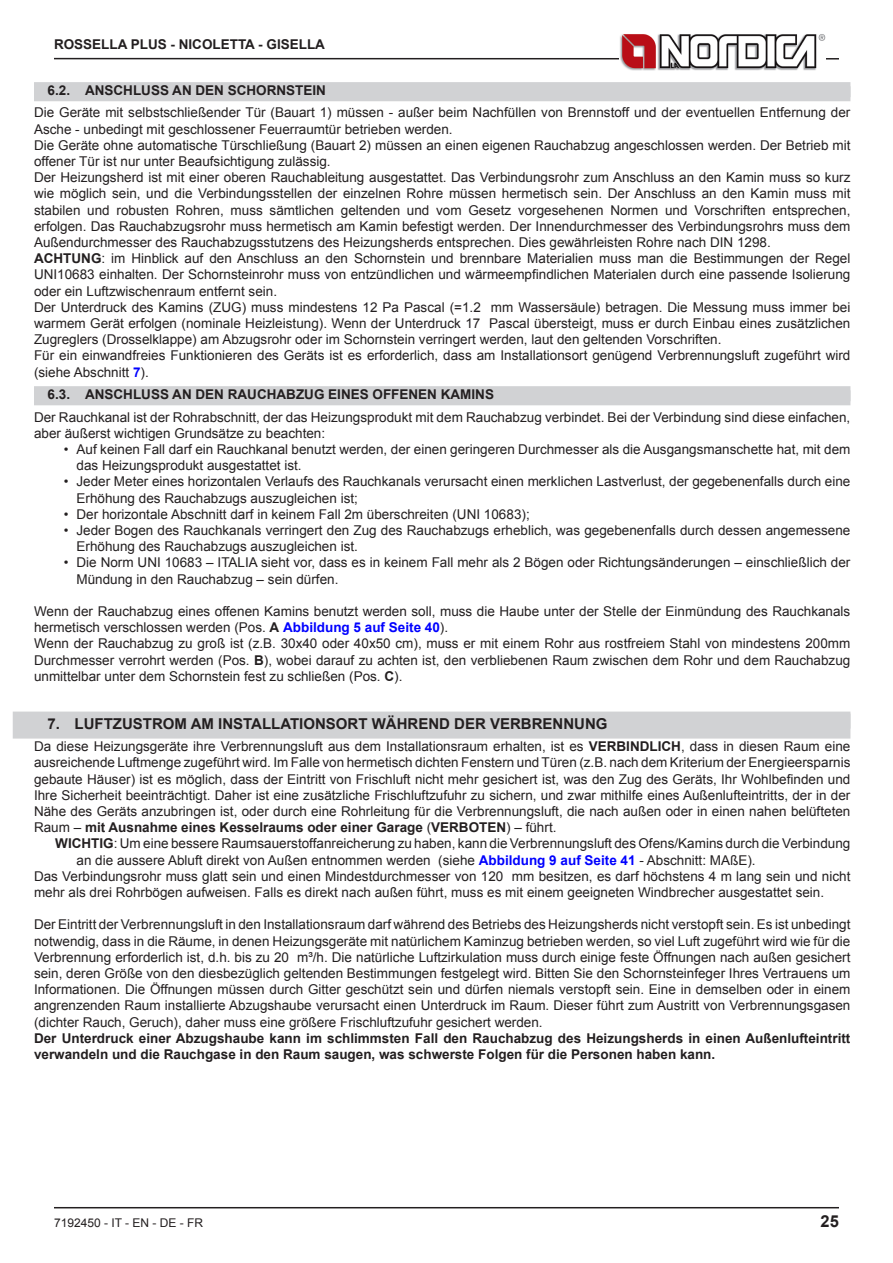
<style>
.page{position:relative;width:893px;height:1263px;background:#fff}
.page>*{position:absolute;margin:0;border:0;box-sizing:border-box;transform-origin:0 0}
.t1{font:700 16.5px "Arial";color:#231f20}
.t2{font:700 15px "Arial";color:#231f20}
.t3{font:13.5px/16.2px "Arial";color:#231f20}
.t4{font:700 13.5px/16.2px "Arial";color:#231f20}
.t5{font:12px "Arial";color:#231f20}
.s1{font-weight:700}
.s2{font-weight:700;color:#00f}
</style>
<div class="page">
<hr style="left:54px;top:1207px;width:785px;height:1px;background:#231f20">
<hr style="left:54px;top:58px;width:785px;height:2px;background:#231f20">
<img style="left:619px;top:34px;width:206px;height:36px">
<div style="left:34px;top:86px;width:816px;height:15px;background:#d1d2d4"></div>
<div style="left:34px;top:82px;width:816px;height:15px;background:#d1d2d4"></div>
<div style="left:34px;top:390px;width:816px;height:15px;background:#d1d2d4"></div>
<div style="left:34px;top:386px;width:816px;height:15px;background:#d1d2d4"></div>
<div style="left:13px;top:711px;width:837px;height:27px;background:#d1d2d4"></div>
<p class="t4" style="left:54px;top:36px;width:273px">ROSSELLA PLUS - NICOLETTA - GISELLA</p>
<p class="t4" style="left:48px;top:82px;width:280px">6.2. ANSCHLUSS AN DEN SCHORNSTEIN</p>
<p class="t3" style="left:34px;top:105px;width:818px">Die Geräte mit selbstschließender Tür (Bauart 1) müssen - außer beim Nachfüllen von Brennstoff und der eventuellen Entfernung der Asche - unbedingt mit geschlossener Feuerraumtür betrieben werden.<br>Die Geräte ohne automatische Türschließung (Bauart 2) müssen an einen eigenen Rauchabzug angeschlossen werden. Der Betrieb mit offener Tür ist nur unter Beaufsichtigung zulässig.<br>Der Heizungsherd ist mit einer oberen Rauchableitung ausgestattet. Das Verbindungsrohr zum Anschluss an den Kamin muss so kurz wie möglich sein, und die Verbindungsstellen der einzelnen Rohre müssen hermetisch sein. Der Anschluss an den Kamin muss mit stabilen und robusten Rohren, muss sämtlichen geltenden und vom Gesetz vorgesehenen Normen und Vorschriften entsprechen, erfolgen. Das Rauchabzugsrohr muss hermetisch am Kamin befestigt werden. Der Innendurchmesser des Verbindungsrohrs muss dem Außendurchmesser des Rauchabzugsstutzens des Heizungsherds entsprechen. Dies gewährleisten Rohre nach DIN 1298.<br><span class="s1">ACHTUNG</span>: im Hinblick auf den Anschluss an den Schornstein und brennbare Materialien muss man die Bestimmungen der Regel UNI10683 einhalten. Der Schornsteinrohr muss von entzündlichen und wärmeempfindlichen Materialen durch eine passende Isolierung oder ein Luftzwischenraum entfernt sein.<br>Der Unterdruck des Kamins (ZUG) muss mindestens 12 Pa Pascal (=1.2 mm Wassersäule) betragen. Die Messung muss immer bei warmem Gerät erfolgen (nominale Heizleistung). Wenn der Unterdruck 17 Pascal übersteigt, muss er durch Einbau eines zusätzlichen Zugreglers (Drosselklappe) am Abzugsrohr oder im Schornstein verringert werden, laut den geltenden Vorschriften.<br>Für ein einwandfreies Funktionieren des Geräts ist es erforderlich, dass am Installationsort genügend Verbrennungsluft zugeführt wird (siehe Abschnitt <span class="s2">7</span>).</p>
<p class="t4" style="left:48px;top:386px;width:448px">6.3. ANSCHLUSS AN DEN RAUCHABZUG EINES OFFENEN KAMINS</p>
<p class="t3" style="left:34px;top:409px;width:818px">Der Rauchkanal ist der Rohrabschnitt, der das Heizungsprodukt mit dem Rauchabzug verbindet. Bei der Verbindung sind diese einfachen, aber äußerst wichtigen Grundsätze zu beachten:</p>
<p class="t3" style="left:77px;top:441px;width:775px;text-indent:-13px">• Auf keinen Fall darf ein Rauchkanal benutzt werden, der einen geringeren Durchmesser als die Ausgangsmanschette hat, mit dem das Heizungsprodukt ausgestattet ist.</p>
<p class="t3" style="left:77px;top:474px;width:775px;text-indent:-13px">• Jeder Meter eines horizontalen Verlaufs des Rauchkanals verursacht einen merklichen Lastverlust, der gegebenenfalls durch eine<br>Erhöhung des Rauchabzugs auszugleichen ist;</p>
<p class="t3" style="left:64px;top:506px;width:467px">• Der horizontale Abschnitt darf in keinem Fall 2m überschreiten (UNI 10683);</p>
<p class="t3" style="left:77px;top:522px;width:775px;text-indent:-13px">• Jeder Bogen des Rauchkanals verringert den Zug des Rauchabzugs erheblich, was gegebenenfalls durch dessen angemessene<br>Erhöhung des Rauchabzugs auszugleichen ist.</p>
<p class="t3" style="left:77px;top:555px;width:775px;text-indent:-13px">• Die Norm UNI 10683 – ITALIA sieht vor, dass es in keinem Fall mehr als 2 Bögen oder Richtungsänderungen – einschließlich der<br>Mündung in den Rauchabzug – sein dürfen.</p>
<p class="t3" style="left:34px;top:603px;width:818px">Wenn der Rauchabzug eines offenen Kamins benutzt werden soll, muss die Haube unter der Stelle der Einmündung des Rauchkanals hermetisch verschlossen werden (Pos. <span class="s1">A</span> <span class="s2">Abbildung 5 auf Seite 40</span>).<br>Wenn der Rauchabzug zu groß ist (z.B. 30x40 oder 40x50 cm), muss er mit einem Rohr aus rostfreiem Stahl von mindestens 200mm Durchmesser verrohrt werden (Pos. <span class="s1">B</span>), wobei darauf zu achten ist, den verbliebenen Raum zwischen dem Rohr und dem Rauchabzug unmittelbar unter dem Schornstein fest zu schließen (Pos. <span class="s1">C</span>).</p>
<p class="t2" style="left:48px;top:713px;width:562px">7. LUFTZUSTROM AM INSTALLATIONSORT WÄHREND DER VERBRENNUNG</p>
<p class="t3" style="left:34px;top:738px;width:818px;text-align:justify">Da diese Heizungsgeräte ihre Verbrennungsluft aus dem Installationsraum erhalten, ist es <span class="s1">VERBINDLICH</span>, dass in diesen Raum eine ausreichende Luftmenge zugeführt wird. Im Falle von hermetisch dichten Fenstern und Türen (z.B. nach dem Kriterium der Energieersparnis gebaute Häuser) ist es möglich, dass der Eintritt von Frischluft nicht mehr gesichert ist, was den Zug des Geräts, Ihr Wohlbefinden und Ihre Sicherheit beeinträchtigt. Daher ist eine zusätzliche Frischluftzufuhr zu sichern, und zwar mithilfe eines Außenlufteintritts, der in der Nähe des Geräts anzubringen ist, oder durch eine Rohrleitung für die Verbrennungsluft, die nach außen oder in einen nahen belüfteten Raum – <span class="s1">mit Ausnahme eines Kesselraums oder einer Garage</span> (<span class="s1">VERBOTEN</span>) – führt.</p>
<p class="t3" style="left:55px;top:836px;width:797px"><span class="s1">WICHTIG</span>: Um eine bessere Raumsauerstoffanreicherung zu haben, kann die Verbrennungsluft des Ofens/Kamins durch die Verbindung</p>
<p class="t3" style="left:77px;top:852px;width:681px">an die aussere Abluft direkt von Außen entnommen werden (siehe <span class="s2">Abbildung 9 auf Seite 41</span> - Abschnitt: MAßE).</p>
<p class="t3" style="left:34px;top:868px;width:818px">Das Verbindungsrohr muss glatt sein und einen Mindestdurchmesser von 120 mm besitzen, es darf höchstens 4 m lang sein und nicht</p>
<p class="t3" style="left:34px;top:884px;width:792px">mehr als drei Rohrbögen aufweisen. Falls es direkt nach außen führt, muss es mit einem geeigneten Windbrecher ausgestattet sein.</p>
<p class="t3" style="left:34px;top:917px;width:818px;text-align:justify">Der Eintritt der Verbrennungsluft in den Installationsraum darf während des Betriebs des Heizungsherds nicht verstopft sein. Es ist unbedingt notwendig, dass in die Räume, in denen Heizungsgeräte mit natürlichem Kaminzug betrieben werden, so viel Luft zugeführt wird wie für die Verbrennung erforderlich ist, d.h. bis zu 20 m³/h. Die natürliche Luftzirkulation muss durch einige feste Öffnungen nach außen gesichert sein, deren Größe von den diesbezüglich geltenden Bestimmungen festgelegt wird. Bitten Sie den Schornsteinfeger Ihres Vertrauens um Informationen. Die Öffnungen müssen durch Gitter geschützt sein und dürfen niemals verstopft sein. Eine in demselben oder in einem angrenzenden Raum installierte Abzugshaube verursacht einen Unterdruck im Raum. Dieser führt zum Austritt von Verbrennungsgasen (dichter Rauch, Geruch), daher muss eine größere Frischluftzufuhr gesichert werden.</p>
<p class="t4" style="left:34px;top:1030px;width:818px">Der Unterdruck einer Abzugshaube kann im schlimmsten Fall den Rauchabzug des Heizungsherds in einen Außenlufteintritt verwandeln und die Rauchgase in den Raum saugen, was schwerste Folgen für die Personen haben kann.</p>
<p class="t5" style="left:54px;top:1215px;width:151px">7192450 - IT - EN - DE - FR</p>
<p class="t1" style="left:821px;top:1210px;width:20px">25</p>
</div>
